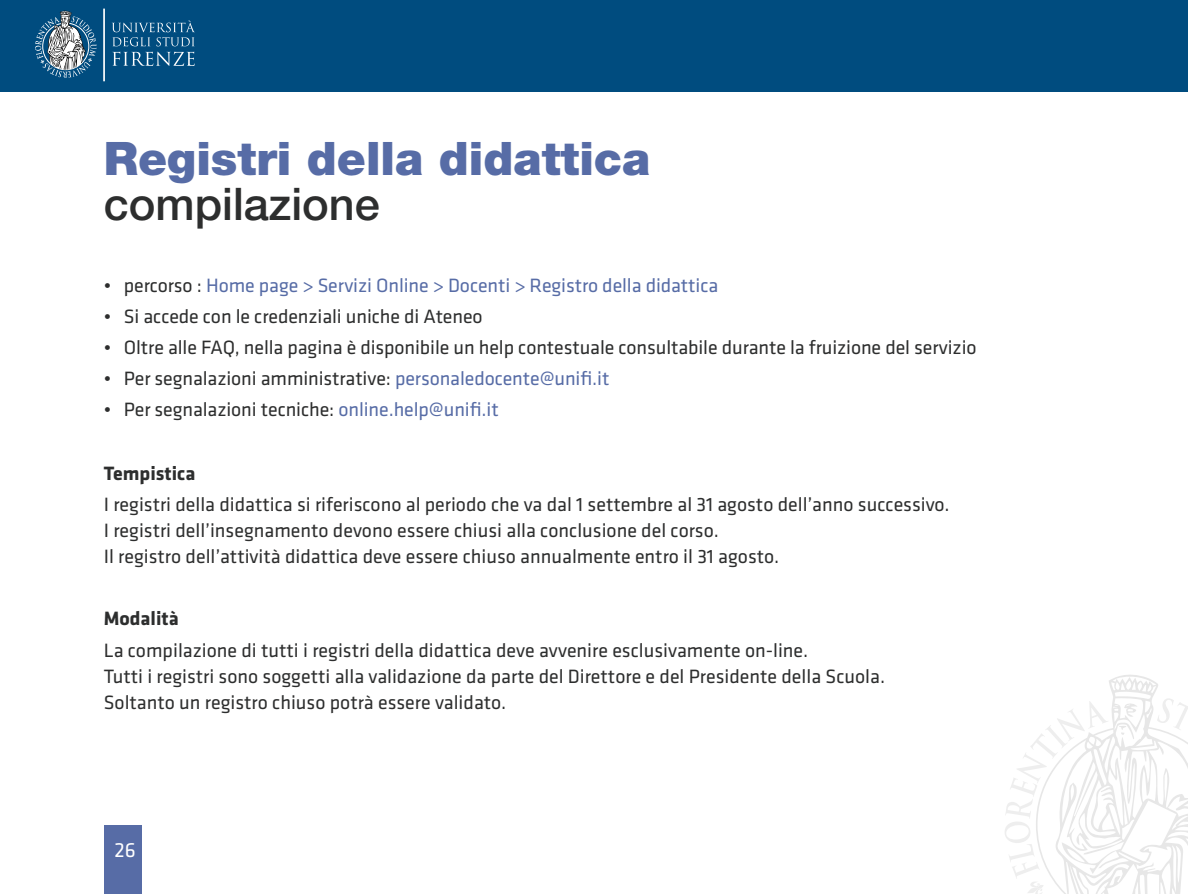
<style>
.page{position:relative;width:1188px;height:894px;background:#fff}
.page>*{position:absolute;margin:0;border:0;box-sizing:border-box;transform-origin:0 0}
.t1{font:900 46.25px "Helvetica Neue LT Pro";color:#576ca6}
.t2{font:500 45px "Helvetica Neue LT Pro";color:#2d2e2e}
.t3{font:21.25px "Klavika";color:#fff}
.t4{font:20px/26.2px "Klavika";color:#2d2e2e}
.t5{font:20px "Klavika";letter-spacing:-.005em;color:#576ca6}
.t6{font:700 20px "Klavika";color:#2d2e2e}
.s1{color:#2d2e2e}
.s2{color:#576ca6}
</style>
<div class="page">
<div style="left:0;top:0;width:1188px;height:92px;background:#004c7f"></div>
<hr style="left:103px;top:9px;width:2px;height:72px;background:#fff">
<svg style="left:112px;top:52px;width:83px;height:14px"></svg>
<svg style="left:112px;top:20px;width:83px;height:26px"></svg>
<svg style="left:35px;top:10px;width:61px;height:68px"></svg>
<div style="left:104px;top:825px;width:37px;height:69px;background:#576ca6"></div>
<svg style="left:1005px;top:675px;width:183px;height:219px"></svg>
<h1 class="t1" style="left:104px;top:131px;width:548px">Registri della didattica</h1>
<h2 class="t2" style="left:104px;top:177px;width:277px">compilazione</h2>
<p class="t5" style="left:104px;top:274px;width:616px"><span class="s1">• percorso :</span> Home page &gt; Servizi Online &gt; Docenti &gt; Registro della didattica</p>
<p class="t4" style="left:104px;top:303px;width:380px">• Si accede con le credenziali uniche di Ateneo</p>
<p class="t4" style="left:104px;top:334px;width:874px">• Oltre alle FAQ, nella pagina è disponibile un help contestuale consultabile durante la fruizione del servizio</p>
<p class="t4" style="left:104px;top:366px;width:507px">• Per segnalazioni amministrative: <span class="s2">personaledocente@unifi.it</span></p>
<p class="t4" style="left:104px;top:397px;width:396px">• Per segnalazioni tecniche: <span class="s2">online.help@unifi.it</span></p>
<p class="t6" style="left:104px;top:462px;width:93px">Tempistica</p>
<p class="t4" style="left:104px;top:491px;width:847px">I registri della didattica si riferiscono al periodo che va dal 1 settembre al 31 agosto dell’anno successivo.<br>I registri dell’insegnamento devono essere chiusi alla conclusione del corso.<br>Il registro dell’attività didattica deve essere chiuso annualmente entro il 31 agosto.</p>
<p class="t6" style="left:104px;top:608px;width:76px">Modalità</p>
<p class="t4" style="left:104px;top:637px;width:783px">La compilazione di tutti i registri della didattica deve avvenire esclusivamente on-line.<br>Tutti i registri sono soggetti alla validazione da parte del Direttore e del Presidente della Scuola.<br>Soltanto un registro chiuso potrà essere validato.</p>
<p class="t3" style="left:114px;top:839px;width:23px">26</p>
</div>
